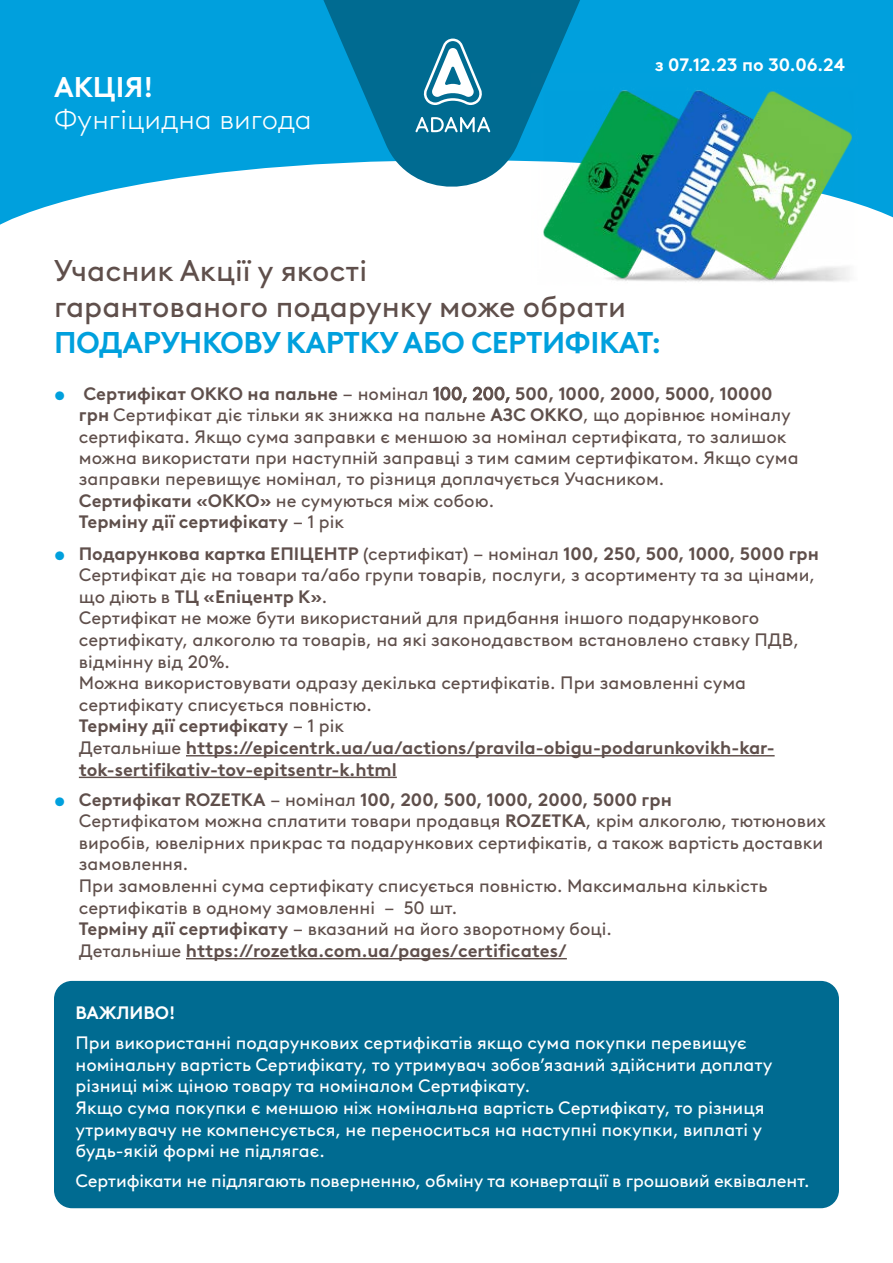
<style>
.page{position:relative;width:893px;height:1263px;background:#fff}
.page>*{position:absolute;margin:0;border:0;box-sizing:border-box;transform-origin:0 0}
.t1{font:30px/36px "Brown LL Pan";color:#5f4f4b}
.t2{font:700 30px "Brown LL Pan";letter-spacing:-.015em;color:#00a0dd}
.t3{font:300 28.5px "Brown LL Pan";color:#fff}
.t4{font:700 28.5px "Brown LL Pan";color:#fff}
.t5{font:18px/21.6px "Brown LL Pan";color:#5f4f4b}
.t6{font:18px/21.6px "Brown LL Pan";color:#fff}
.t7{font:700 18px "Brown LL Pan";color:#fff}
.s1{color:#00a0dd}
.s2{font-weight:700}
</style>
<div class="page">
<div style="left:0;top:0;width:893px;height:284px;background:#00a0dd"></div>
<svg style="left:0;top:167px;width:893px;height:117px;background:#def2fa"></svg>
<svg style="left:280px;top:0;width:300px;height:200px;fill:#006b91"></svg>
<svg style="left:423px;top:39px;width:60px;height:66px;background:#61a3bb"></svg>
<svg style="left:415px;top:117px;width:75px;height:15px"></svg>
<div style="left:54px;top:981px;width:785px;height:227px;background:#006b91;border-radius:18px"></div>
<hr style="left:186px;top:755px;width:589px;height:1px;background:#5f4f4b">
<hr style="left:79px;top:777px;width:318px;height:1px;background:#5f4f4b">
<hr style="left:186px;top:958px;width:381px;height:1px;background:#5f4f4b">
<img style="left:532px;top:74px;width:325px;height:210px">
<h2 class="t4" style="left:54px;top:65px;width:101px">АКЦІЯ!</h2>
<h2 class="t3" style="left:54px;top:99px;width:259px">Фунгіцидна вигода</h2>
<p class="t7" style="left:655px;top:51px;width:192px">з 07.12.23 по 30.06.24</p>
<h1 class="t1" style="left:54px;top:250px;width:574px">Учасник Акції у якості<br>гарантованого подарунку може обрати</h1>
<h1 class="t2" style="left:54px;top:319px;width:609px">ПОДАРУНКОВУ КАРТКУ АБО СЕРТИФІКАТ:</h1>
<p class="t5" style="left:79px;top:382px;width:721px;text-indent:-25px"><span class="s1">•</span> <span class="s2">Сертифікат ОККО на пальне</span> – номінал 100, 200, <span class="s2">500, 1000, 2000, 5000, 10000 грн</span> Сертифікат діє тільки як знижка на пальне <span class="s2">АЗС ОККО</span>, що дорівнює номіналу сертифіката. Якщо сума заправки є меншою за номінал сертифіката, то залишок можна використати при наступній заправці з тим самим сертифікатом. Якщо сума заправки перевищує номінал, то різниця доплачується Учасником.<br><span class="s2">Сертифікати «ОККО»</span> не сумуються між собою.<br><span class="s2">Терміну дії сертифікату</span> – 1 рік</p>
<p class="t5" style="left:79px;top:541px;width:742px;text-indent:-25px"><span class="s1">•</span> <span class="s2">Подарункова картка ЕПІЦЕНТР</span> (сертифікат) – номінал <span class="s2">100, 250, 500, 1000, 5000 грн </span>Сертифікат діє на товари та/або групи товарів, послуги, з асортименту та за цінами, що діють в <span class="s2">ТЦ «Епіцентр К»</span>.<br>Сертифікат не може бути використаний для придбання іншого подарункового сертифікату, алкоголю та товарів, на які законодавством встановлено ставку ПДВ, відмінну від 20%.<br>Можна використовувати одразу декілька сертифікатів. При замовленні сума сертифікату списується повністю.<br><span class="s2">Терміну дії сертифікату</span> – 1 рік<br>Детальніше <span class="s2">https://epicentrk.ua/ua/actions/pravila-obigu-podarunkovikh-kar&shy;tok-sertifikativ-tov-epitsentr-k.html</span></p>
<p class="t5" style="left:79px;top:787px;width:749px;text-indent:-25px"><span class="s1">•</span> <span class="s2">Сертифікат ROZETKA</span> – номінал <span class="s2">100, 200, 500, 1000, 2000, 5000 грн<br></span>Сертифікатом можна сплатити товари продавця <span class="s2">ROZETKA</span>, крім алкоголю, тютюнових виробів, ювелірних прикрас та подарункових сертифікатів, а також вартість доставки замовлення.<br>При замовленні сума сертифікату списується повністю. Максимальна кількість сертифікатів в одному замовленні – 50 шт.<br><span class="s2">Терміну дії сертифікату</span> – вказаний на його зворотному боці.<br>Детальніше <span class="s2">https://rozetka.com.ua/pages/certificates/</span></p>
<p class="t7" style="left:75px;top:999px;width:102px">ВАЖЛИВО!</p>
<p class="t6" style="left:75px;top:1031px;width:698px">При використанні подарункових сертифікатів якщо сума покупки перевищує номінальну вартість Сертифікату, то утримувач зобов’язаний здійснити доплату різниці між ціною товару та номіналом Сертифікату.<br>Якщо сума покупки є меншою ніж номінальна вартість Сертифікату, то різниця утримувачу не компенсується, не переноситься на наступні покупки, виплаті у будь-якій формі не підлягає.</p>
<p class="t6" style="left:75px;top:1169px;width:736px">Сертифікати не підлягають поверненню, обміну та конвертації в грошовий еквівалент.</p>
</div>
